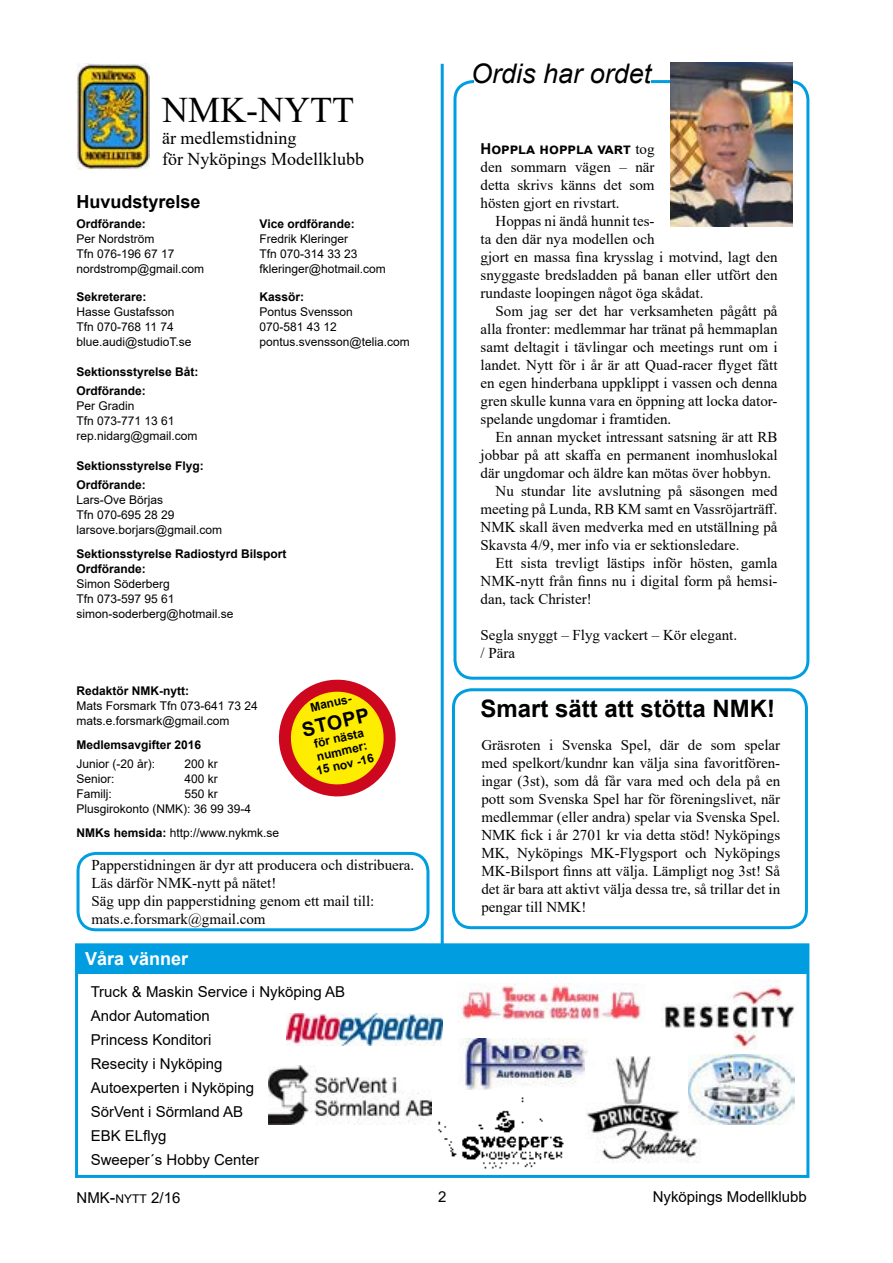
<style>
.page{position:relative;width:893px;height:1263px;background:#fff}
.page>*{position:absolute;margin:0;border:0;box-sizing:border-box;transform-origin:0 0}
.t1{font:36px "Times New Roman";color:#000}
.t2{font:italic 27px "Arial";color:#000}
.t3{font:700 24px "Arial";color:#000}
.t4{font:700 19.5px "Arial";color:#000}
.t5{font:18px/21.6px "Times New Roman";color:#000}
.t6{font:700 18px "Arial";color:#000}
.t7{font:700 18px "Arial";color:#fff}
.t8{font:15px/18px "Times New Roman";color:#000;text-align:justify}
.t9{font:15px/24px "Arial";color:#000}
.t10{font:700 15px "Arial";color:#000}
.t11{font:12px/15px "Arial";color:#000}
.t12{font:700 12px/19.2px "Arial";color:#000}
.s1{font-weight:700}
.s2{font-family:"Times New Roman";font-weight:400}
.s3{font-size:16.5px}
.s4{font-size:12px}
</style>
<div class="page">
<div style="left:452px;top:688px;width:356px;height:241px;border:3px solid #009ee0;border-radius:18px"></div>
<div style="left:453px;top:80px;width:356px;height:600px;border:3px solid #009ee0;border-radius:18px"></div>
<div style="left:75px;top:943px;width:734px;height:235px;border:3px solid #009ee0"></div>
<div style="left:77px;top:944px;width:731px;height:30px;background:#009ee0"></div>
<img style="left:77px;top:64px;width:73px;height:105px">
<hr style="left:441px;top:64px;width:3px;height:889px;background:#009ee0">
<img style="left:458px;top:984px;width:185px;height:36px">
<img style="left:664px;top:985px;width:130px;height:65px">
<img style="left:458px;top:1039px;width:129px;height:50px">
<div style="left:475px;top:59px;width:176px;height:27px;background:#fff"></div>
<svg style="left:280px;top:680px;width:115px;height:117px"></svg>
<img style="left:434px;top:1097px;width:134px;height:80px">
<div style="left:77px;top:852px;width:352px;height:79px;border:3px solid #009ee0;border-radius:18px"></div>
<img style="left:286px;top:1013px;width:157px;height:32px">
<img style="left:269px;top:1066px;width:163px;height:58px">
<img style="left:585px;top:1056px;width:115px;height:107px">
<img style="left:689px;top:1055px;width:106px;height:70px">
<img style="left:670px;top:63px;width:122px;height:163px">
<h1 class="t1" style="left:162px;top:84px;width:193px">NMK-NYTT</h1>
<p class="t5" style="left:162px;top:126px;width:203px">är medlemstidning<br>för Nyköpings Modellklubb</p>
<p class="t6" style="left:77px;top:189px;width:126px">Huvudstyrelse</p>
<p class="t12" style="left:77px;top:214px;width:71px">Ordförande:</p>
<p class="t12" style="left:260px;top:214px;width:97px">Vice ordförande:</p>
<p class="t11" style="left:77px;top:231px;width:80px">Per Nordström</p>
<p class="t11" style="left:260px;top:231px;width:90px">Fredrik Kleringer</p>
<p class="t11" style="left:77px;top:246px;width:100px">Tfn 076-196 67 17</p>
<p class="t11" style="left:260px;top:246px;width:100px">Tfn 070-314 33 23</p>
<p class="t11" style="left:77px;top:261px;width:129px">nordstromp@gmail.com</p>
<p class="t11" style="left:260px;top:261px;width:128px">fkleringer@hotmail.com</p>
<p class="t12" style="left:77px;top:287px;width:72px">Sekreterare:</p>
<p class="t12" style="left:260px;top:287px;width:46px">Kassör:</p>
<p class="t11" style="left:77px;top:304px;width:100px">Hasse Gustafsson</p>
<p class="t11" style="left:260px;top:304px;width:95px">Pontus Svensson</p>
<p class="t11" style="left:77px;top:319px;width:99px">Tfn 070-768 11 74</p>
<p class="t11" style="left:260px;top:319px;width:79px">070-581 43 12</p>
<p class="t11" style="left:77px;top:334px;width:116px">blue.audi@studioT.se</p>
<p class="t11" style="left:260px;top:334px;width:152px">pontus.svensson@telia.com</p>
<p class="t12" style="left:77px;top:362px;width:124px">Sektionsstyrelse Båt:<br>Ordförande:</p>
<p class="t11" style="left:77px;top:398px;width:122px">Per Gradin<br>Tfn 073-771 13 61 rep.nidarg@gmail.com</p>
<p class="t12" style="left:77px;top:456px;width:129px">Sektionsstyrelse Flyg:<br>Ordförande:</p>
<p class="t11" style="left:77px;top:493px;width:147px">Lars-Ove Börjas<br>Tfn 070-695 28 29 larsove.borjars@gmail.com</p>
<p class="t12" style="left:77px;top:547px;width:212px;line-height:15px">Sektionsstyrelse Radiostyrd Bilsport<br>Ordförande:</p>
<p class="t11" style="left:77px;top:577px;width:158px">Simon Söderberg<br>Tfn 073-597 95 61 simon-soderberg@hotmail.se</p>
<p class="t12" style="left:77px;top:681px;width:114px">Redaktör NMK-nytt:</p>
<p class="t11" style="left:77px;top:698px;width:183px">Mats Forsmark Tfn 073-641 73 24 mats.e.forsmark@gmail.com</p>
<p class="t12" style="left:77px;top:735px;width:126px">Medlemsavgifter 2016</p>
<p class="t11" style="left:77px;top:756px;width:80px">Junior (-20 år):</p>
<p class="t11" style="left:185px;top:756px;width:35px">200 kr</p>
<p class="t11" style="left:77px;top:771px;width:40px">Senior:</p>
<p class="t11" style="left:185px;top:771px;width:35px">400 kr</p>
<p class="t11" style="left:77px;top:786px;width:37px">Familj:</p>
<p class="t11" style="left:77px;top:786px;width:176px;text-indent:108px">550 kr<br>Plusgirokonto (NMK): 36 99 39-4</p>
<p class="t11" style="left:77px;top:825px;width:204px"><span class="s1">NMKs hemsida:</span> http://www.nykmk.se</p>
<p class="t12" style="left:308px;top:698px;width:46px;rotate:-13deg">Manus-</p>
<h3 class="t4" style="left:299px;top:716px;width:70px;rotate:-13deg">STOPP</h3>
<p class="t12" style="left:309px;top:738px;width:60px;line-height:13.5px;text-align:center;rotate:-13deg">för nästa nummer:<br>15 nov -16</p>
<p class="t8" style="left:91px;top:855px;width:324px;text-align:left">Papperstidningen är dyr att producera och distribuera.<br>Läs därför NMK-nytt på nätet!<br>Säg upp din papperstidning genom ett mail till: mats.e.forsmark@gmail.com</p>
<p class="t7" style="left:85px;top:946px;width:105px">Våra vänner</p>
<p class="t9" style="left:91px;top:980px;width:256px">Truck &amp; Maskin Service i Nyköping AB<br>Andor Automation<br>Princess Konditori<br>Resecity i Nyköping<br>Autoexperten i Nyköping<br>SörVent i Sörmland AB<br>EBK ELflyg<br>Sweeper´s Hobby Center</p>
<h2 class="t2" style="left:471px;top:56px;width:182px">Ordis har ordet</h2>
<p class="t10" style="left:480px;top:138px;width:175px">Hoppla hoppla vart <span class="s2">tog</span></p>
<p class="t8" style="left:480px;top:157px;width:176px">den sommarn vägen – när detta skrivs känns det som hösten gjort en rivstart.</p>
<p class="t8" style="left:480px;top:211px;width:299px;text-align:left;text-indent:15px">Hoppas ni ändå hunnit tes-<br>ta den där nya modellen och<br>gjort en massa fina krysslag i motvind, lagt den snyggaste bredsladden på banan eller utfört den rundaste loopingen något öga skådat.</p>
<p class="t8" style="left:480px;top:301px;width:299px;text-indent:15px">Som jag ser det har verksamheten pågått på alla fronter: medlemmar har tränat på hemmaplan samt deltagit i tävlingar och meetings runt om i landet. Nytt för i år är att Quad-racer flyget fått en egen hinderbana uppklippt i vassen och denna gren skulle kunna vara en öppning att locka dator&shy;spelande ungdomar i framtiden.</p>
<p class="t8" style="left:495px;top:427px;width:283px">En annan mycket intressant satsning är att RB</p>
<p class="t8" style="left:480px;top:445px;width:299px">jobbar på att skaffa en permanent inomhuslokal</p>
<p class="t8" style="left:480px;top:463px;width:292px">där ungdomar och äldre kan mötas över hobbyn.</p>
<p class="t8" style="left:495px;top:481px;width:283px">Nu stundar lite avslutning på säsongen med</p>
<p class="t8" style="left:480px;top:499px;width:299px">meeting på Lunda, RB KM samt en Vassröjarträff.</p>
<p class="t8" style="left:480px;top:517px;width:299px">NMK skall även medverka med en utställning på</p>
<p class="t8" style="left:480px;top:535px;width:261px">Skavsta 4/9, mer info via er sektionsledare.</p>
<p class="t8" style="left:495px;top:553px;width:284px">Ett sista trevligt lästips inför hösten, gamla</p>
<p class="t8" style="left:480px;top:571px;width:299px">NMK-nytt från finns nu i digital form på hemsi-</p>
<p class="t8" style="left:480px;top:589px;width:113px">dan, tack Christer!</p>
<p class="t8" style="left:480px;top:625px;width:258px">Segla snyggt – Flyg vackert – Kör elegant. / Pära</p>
<h3 class="t3" style="left:480px;top:692px;width:296px">Smart sätt att stötta NMK!</h3>
<p class="t8" style="left:481px;top:735px;width:300px">Gräsroten i Svenska Spel, där de som spelar med spelkort/kundnr kan välja sina favoritfören&shy;ingar (3st), som då får vara med och dela på en pott som Svenska Spel har för föreningslivet, när medlemmar (eller andra) spelar via Svenska Spel.<br>NMK fick i år 2701 kr via detta stöd! Nyköpings MK, Nyköpings MK-Flygsport och Nyköpings MK-Bilsport finns att välja. Lämpligt nog 3st! Så det är bara att aktivt välja dessa tre, så trillar det in pengar till NMK!</p>
<p class="t9" style="left:77px;top:1185px;width:105px">NMK<span class="s3">-</span><span class="s4">NYTT</span> 2/16</p>
<p class="t9" style="left:653px;top:1184px;width:156px">Nyköpings Modellklubb</p>
<p class="t9" style="left:438px;top:1184px;width:10px">2</p>
</div>
